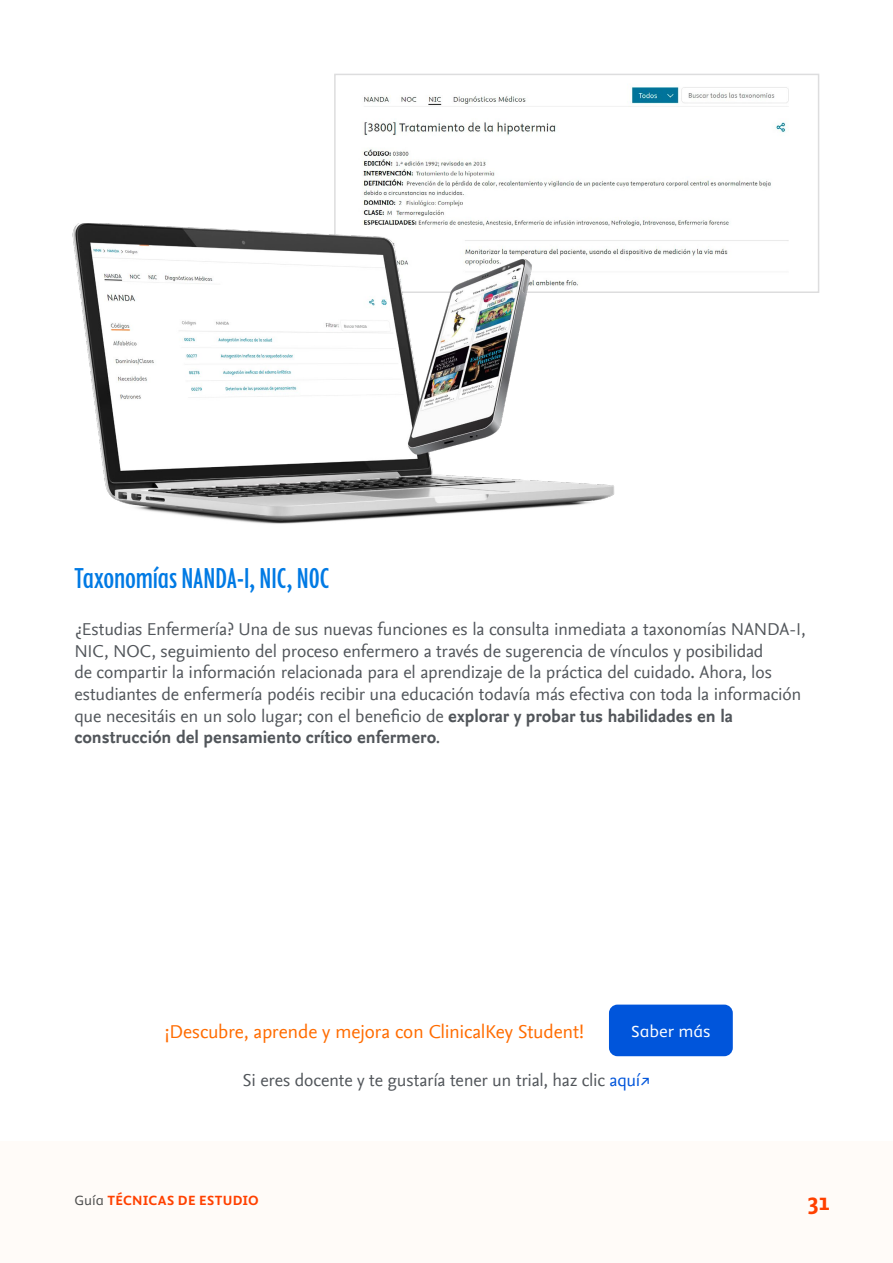
<style>
.page{position:relative;width:893px;height:1263px;background:#fff}
.page>*{position:absolute;margin:0;border:0;box-sizing:border-box;transform-origin:0 0}
.t1{font:condensed 33px "Elsevier Display";letter-spacing:.015em;color:#007ae4}
.t2{font:700 27px "Elsevier Sans";color:#ff4000}
.t3{font:19.5px "Nexus Sans Offc Pro";letter-spacing:-.015em;color:#ff6c00}
.t4{font:18px/21.6px "Nexus Sans Offc Pro";letter-spacing:-.01em;color:#51555a}
.t5{font:18px "Elsevier Sans";letter-spacing:-.005em;color:#fff}
.t6{font:700 15px "Elsevier Sans";letter-spacing:.025em;color:#ff4000}
.s1{font-weight:700}
.s2{color:#0055db}
.s3{font-weight:400;color:#4c4c4c}
</style>
<div class="page">
<div style="left:0;top:1141px;width:893px;height:122px;background:#fffbf8"></div>
<img style="left:363px;top:86px;width:426px;height:170px">
<div style="left:334px;top:74px;width:485px;height:219px;border:2px solid #ddddde"></div>
<img style="left:72px;top:223px;width:572px;height:301px">
<div style="left:609px;top:1004px;width:124px;height:52px;background:#0055db;border-radius:9px"></div>
<h1 class="t1" style="left:74px;top:562px;width:256px">Taxonomías NANDA-I, NIC, NOC</h1>
<p class="t4" style="left:74px;top:617px;width:733px">¿Estudias Enfermería? Una de sus nuevas funciones es la consulta inmediata a taxonomías NANDA-I, NIC, NOC, seguimiento del proceso enfermero a través de sugerencia de vínculos y posibilidad<br>de compartir la información relacionada para el aprendizaje de la práctica del cuidado. Ahora, los estudiantes de enfermería podéis recibir una educación todavía más efectiva con toda la información que necesitáis en un solo lugar; con el beneficio de <span class="s1">explorar y probar tus habilidades en la construcción del pensamiento crítico enfermero</span>.</p>
<p class="t3" style="left:165px;top:1016px;width:421px">¡Descubre, aprende y mejora con ClinicalKey Student!</p>
<p class="t5" style="left:631px;top:1021px;width:81px">Saber más</p>
<p class="t4" style="left:242px;top:1069px;width:409px">Si eres docente y te gustaría tener un trial, haz clic <span class="s2">aquí↗</span></p>
<p class="t6" style="left:74px;top:1192px;width:186px"><span class="s3">Guía</span> TÉCNICAS DE ESTUDIO</p>
<h2 class="t2" style="left:807px;top:1186px;width:24px">31</h2>
</div>
